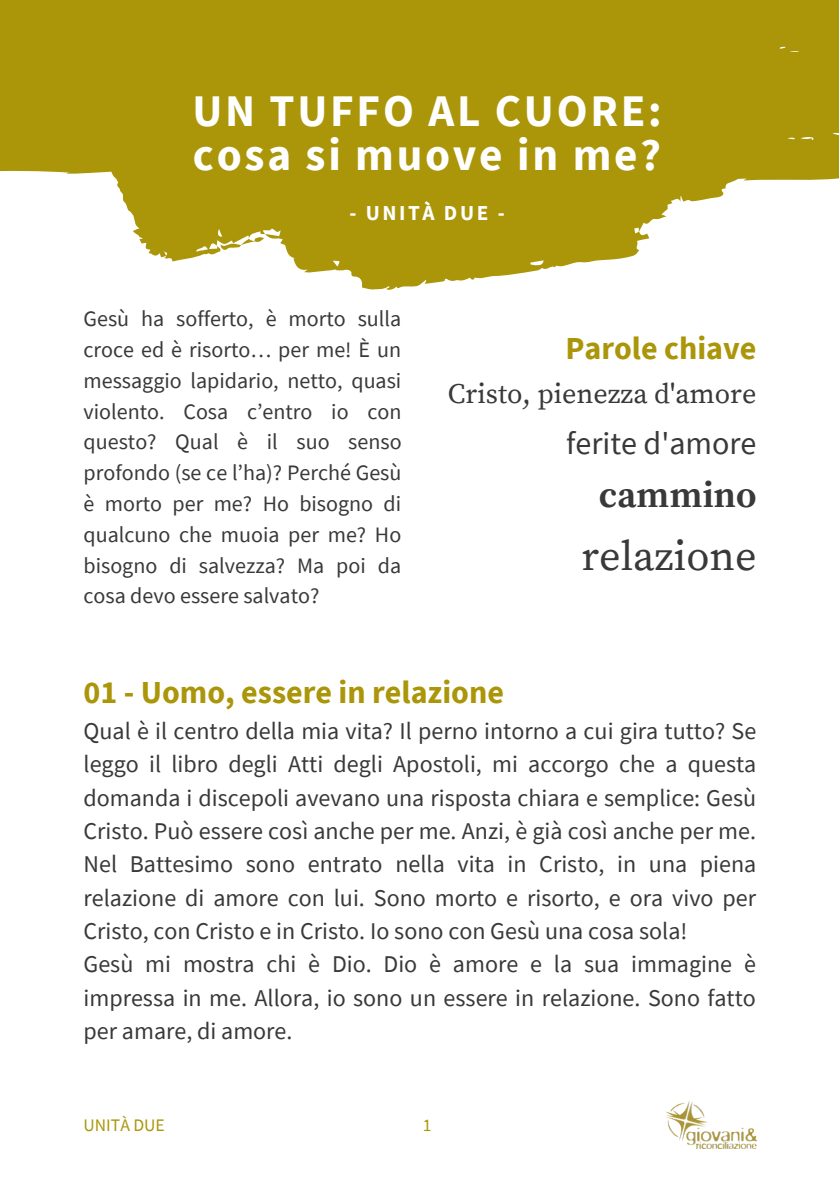
<style>
.page{position:relative;width:839px;height:1191px;background:#fff}
.page>*{position:absolute;margin:0;border:0;box-sizing:border-box;transform-origin:0 0}
.t1{font:700 45.2px/43.4px "Source Sans Pro";letter-spacing:.06em;color:#fff}
.t2{font:42px "Source Serif Pro";color:#393939}
.t3{font:700 36px "Source Serif Pro";color:#393939}
.t4{font:700 32px "Source Sans Pro";color:#ab960a}
.t5{font:32px "Source Sans Pro";color:#393939}
.t6{font:28px "Source Serif Pro";color:#393939}
.t7{font:24px/33.4px "Source Sans Pro";color:#393939}
.t8{font:22px/30.8px "Source Sans Pro";color:#393939;text-align:justify}
.t9{font:700 21.2px "Source Sans Pro";letter-spacing:.12em;color:#fff}
.t10{font:17.6px "Source Sans Pro";color:#ab960a}
</style>
<div class="page">
<div style="left:0;top:0;width:838px;height:180px;background:#ab960a"></div>
<svg style="left:85px;top:0;width:671px;height:289px;background:#b7a52d"></svg>
<svg style="left:160px;top:250px;width:6px;height:7px"></svg>
<svg style="left:220px;top:237px;width:44px;height:14px"></svg>
<img style="left:665px;top:1100px;width:91px;height:48px">
<h1 class="t1" style="left:192px;top:89px;width:471px">UN TUFFO AL CUORE: cosa si muove in me?</h1>
<p class="t9" style="left:349px;top:200px;width:157px">- UNITÀ DUE -</p>
<p class="t8" style="left:83px;top:303px;width:319px">Gesù ha sofferto, è morto sulla croce ed è risorto… per me! È un messaggio lapidario, netto, quasi violento. Cosa c’entro io con questo? Qual è il suo senso profondo (se ce l’ha)? Perché Gesù è morto per me? Ho bisogno di qualcuno che muoia per me? Ho bisogno di salvezza? Ma poi da cosa devo essere salvato?</p>
<h3 class="t4" style="left:565px;top:328px;width:192px">Parole chiave</h3>
<p class="t6" style="left:448px;top:377px;width:310px">Cristo, pienezza d'amore</p>
<h3 class="t5" style="left:566px;top:423px;width:192px">ferite d'amore</h3>
<h3 class="t3" style="left:598px;top:474px;width:159px">cammino</h3>
<h2 class="t2" style="left:581px;top:532px;width:176px">relazione</h2>
<h3 class="t4" style="left:83px;top:671px;width:422px">01 - Uomo, essere in relazione</h3>
<p class="t7" style="left:83px;top:714px;width:674px">Qual è il centro della mia vita? Il perno intorno a cui gira tutto? Se leggo il libro degli Atti degli Apostoli, mi accorgo che a questa domanda i discepoli avevano una risposta chiara e semplice: Gesù Cristo. Può essere così anche per me. Anzi, è già così anche per me.<br>Nel Battesimo sono entrato nella vita in Cristo, in una piena relazione di amore con lui. Sono morto e risorto, e ora vivo per Cristo, con Cristo e in Cristo. Io sono con Gesù una cosa sola!<br>Gesù mi mostra chi è Dio. Dio è amore e la sua immagine è impressa in me. Allora, io sono un essere in relazione. Sono fatto per amare, di amore.</p>
<p class="t10" style="left:83px;top:1113px;width:83px">UNITÀ DUE</p>
<p class="t10" style="left:422px;top:1113px;width:10px">1</p>
</div>
